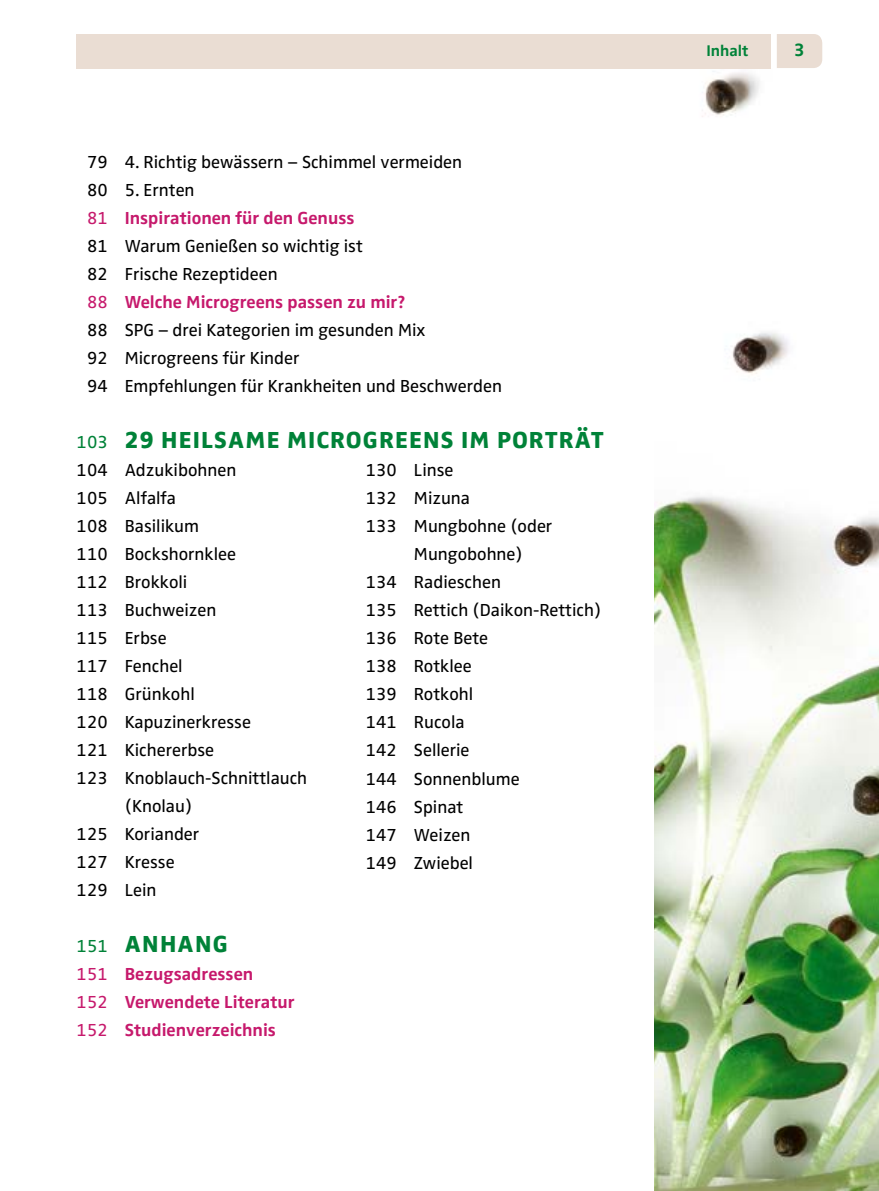
<style>
.page{position:relative;width:879px;height:1191px;background:#fff}
.page>*{position:absolute;margin:0;border:0;box-sizing:border-box;transform-origin:0 0}
.t1{font:800 24px "Zwo Pro";letter-spacing:.05em;color:#008238}
.t2{font:700 18.4px "Zwo Pro";color:#008238}
.t3{font:18px/28px "Zwo Pro";color:#000}
.t4{font:700 18px/28px "Zwo Pro";color:#c6196c}
.t5{font:700 16px "Zwo Pro";color:#008238}
.s1{color:#c6196c}
.s2{font-weight:700;color:#c6196c}
.s3{font-weight:400;font-size:18px}
.s4{font-weight:400}
</style>
<div class="page">
<img style="left:655px;top:42px;width:224px;height:1149px">
<div style="left:77px;top:34px;width:694px;height:34px;background:#eaddd3"></div>
<div style="left:777px;top:34px;width:45px;height:34px;background:#eaddd3"></div>
<p class="t3" style="left:87px;top:148px;width:416px">79 4. Richtig bewässern – Schimmel vermeiden<br>80 5. Ernten<br><span class="s1">81</span> <span class="s2">Inspirationen für den Genuss<br></span>81 Warum Genießen so wichtig ist<br>82 Frische Rezeptideen<br><span class="s1">88</span> <span class="s2">Welche Microgreens passen zu mir?<br></span>88 SPG – drei Kategorien im gesunden Mix<br>92 Microgreens für Kinder<br>94 Empfehlungen für Krankheiten und Beschwerden</p>
<h1 class="t1" style="left:77px;top:426px;width:529px"><span class="s3">103</span> 29 HEILSAME MICROGREENS IM PORTRÄT</h1>
<p class="t3" style="left:77px;top:456px;width:161px">104 Adzukibohnen</p>
<p class="t3" style="left:77px;top:484px;width:101px">105 Alfalfa</p>
<p class="t3" style="left:77px;top:512px;width:124px">108 Basilikum</p>
<p class="t3" style="left:77px;top:540px;width:161px">110 Bockshornklee</p>
<p class="t3" style="left:77px;top:568px;width:112px">112 Brokkoli</p>
<p class="t3" style="left:77px;top:596px;width:141px">113 Buchweizen</p>
<p class="t3" style="left:77px;top:624px;width:92px">115 Erbse</p>
<p class="t3" style="left:77px;top:652px;width:107px">117 Fenchel</p>
<p class="t3" style="left:77px;top:680px;width:120px">118 Grünkohl</p>
<p class="t3" style="left:77px;top:708px;width:176px">120 Kapuzinerkresse</p>
<p class="t3" style="left:77px;top:736px;width:139px">121 Kichererbse</p>
<p class="t3" style="left:77px;top:764px;width:232px">123 Knoblauch-Schnittlauch</p>
<p class="t3" style="left:125px;top:792px;width:69px">(Knolau)</p>
<p class="t3" style="left:77px;top:821px;width:124px">125 Koriander</p>
<p class="t3" style="left:77px;top:849px;width:100px">127 Kresse</p>
<p class="t3" style="left:77px;top:877px;width:81px">129 Lein</p>
<p class="t3" style="left:366px;top:457px;width:89px">130 Linse</p>
<p class="t3" style="left:366px;top:485px;width:106px">132 Mizuna</p>
<p class="t3" style="left:366px;top:513px;width:188px">133 Mungbohne (oder</p>
<p class="t3" style="left:414px;top:541px;width:110px">Mungobohne)</p>
<p class="t3" style="left:366px;top:569px;width:137px">134 Radieschen</p>
<p class="t3" style="left:366px;top:597px;width:237px">135 Rettich (Daikon-Rettich)</p>
<p class="t3" style="left:366px;top:625px;width:124px">136 Rote Bete</p>
<p class="t3" style="left:366px;top:653px;width:107px">138 Rotklee</p>
<p class="t3" style="left:366px;top:681px;width:109px">139 Rotkohl</p>
<p class="t3" style="left:366px;top:709px;width:100px">141 Rucola</p>
<p class="t3" style="left:366px;top:737px;width:105px">142 Sellerie</p>
<p class="t3" style="left:366px;top:765px;width:155px">144 Sonnenblume</p>
<p class="t3" style="left:366px;top:793px;width:99px">146 Spinat</p>
<p class="t3" style="left:366px;top:821px;width:106px">147 Weizen</p>
<p class="t3" style="left:366px;top:849px;width:109px">149 Zwiebel</p>
<h1 class="t1" style="left:77px;top:930px;width:153px"><span class="s3">151</span> ANHANG</h1>
<p class="t4" style="left:77px;top:960px;width:220px"><span class="s4">151</span> Bezugsadressen<br><span class="s4">152</span> Verwendete Literatur<br><span class="s4">152</span> Studienverzeichnis</p>
<p class="t5" style="left:706px;top:41px;width:44px">Inhalt</p>
<p class="t2" style="left:794px;top:39px;width:12px">3</p>
</div>
